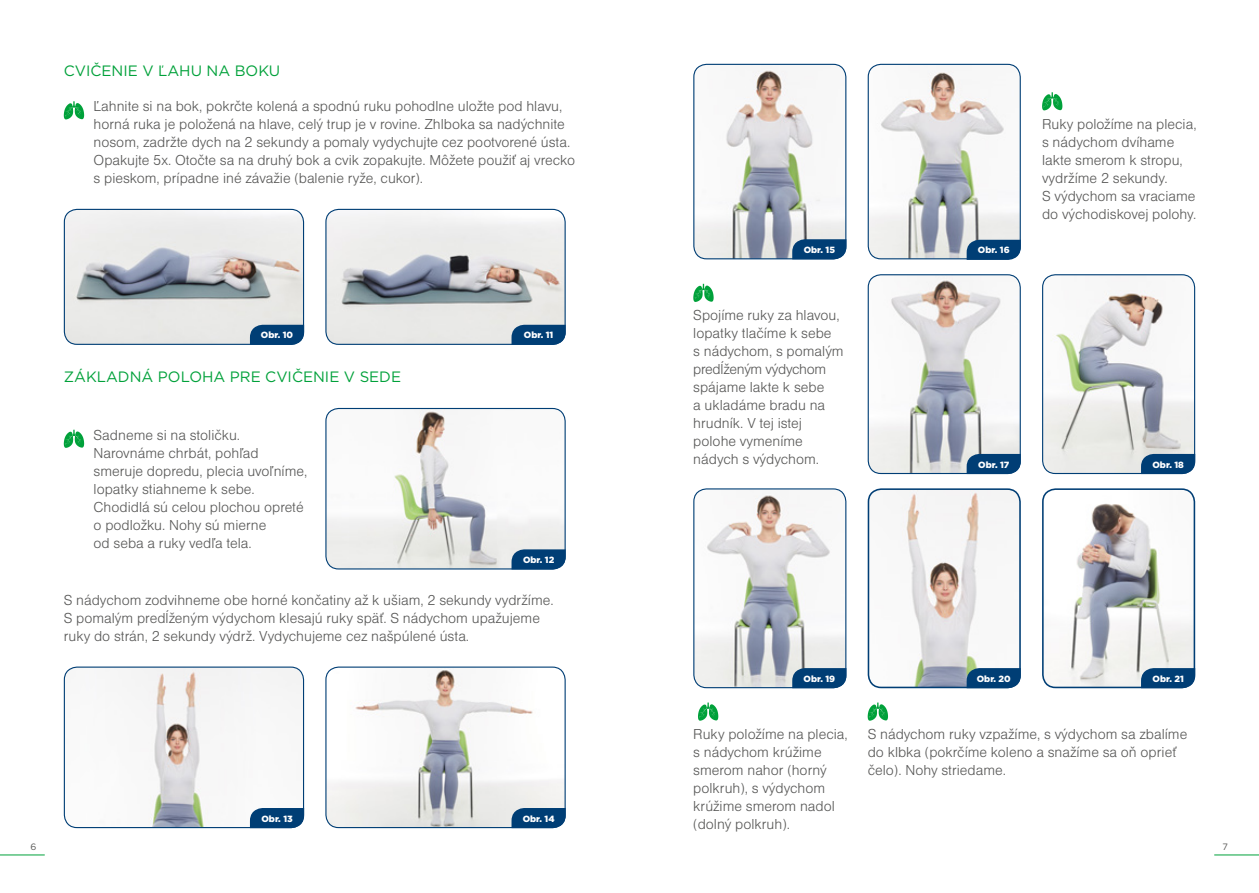
<style>
.page{position:relative;width:1259px;height:893px;background:#fff}
.page>*{position:absolute;margin:0;border:0;box-sizing:border-box;transform-origin:0 0}
.t1{font:15px/18px "Nimbus Sans DOT Ligh";color:#575756}
.t2{font:15px "Gotham";color:#00a13a}
.t3{font:9.15px "Gotham";color:#575756}
.t4{font:900 9px "Gotham";color:#fff}
</style>
<div class="page">
<svg style="left:0;top:854px;width:45px;height:2px"></svg>
<svg style="left:1214px;top:854px;width:45px;height:2px"></svg>
<img style="left:327px;top:668px;width:237px;height:159px">
<div style="left:325px;top:666px;width:241px;height:162px;border:1px solid #003e75;border-radius:13px"></div>
<img style="left:326px;top:408px;width:238px;height:161px">
<div style="left:325px;top:408px;width:241px;height:161px;border:1px solid #003e75;border-radius:13px"></div>
<img style="left:64px;top:668px;width:239px;height:160px">
<div style="left:64px;top:666px;width:240px;height:162px;border:1px solid #003e75;border-radius:13px"></div>
<img style="left:64px;top:209px;width:239px;height:135px">
<div style="left:64px;top:209px;width:240px;height:136px;border:1px solid #003e75;border-radius:13px"></div>
<img style="left:326px;top:209px;width:238px;height:135px">
<div style="left:325px;top:209px;width:241px;height:136px;border:1px solid #003e75;border-radius:13px"></div>
<svg style="left:250px;top:325px;width:54px;height:20px"></svg>
<svg style="left:511px;top:325px;width:55px;height:20px"></svg>
<svg style="left:511px;top:549px;width:55px;height:20px"></svg>
<svg style="left:250px;top:808px;width:54px;height:20px"></svg>
<svg style="left:511px;top:808px;width:55px;height:20px"></svg>
<img style="left:695px;top:489px;width:151px;height:199px">
<div style="left:693px;top:488px;width:153px;height:200px;border:1px solid #003e75;border-radius:13px"></div>
<svg style="left:792px;top:668px;width:54px;height:20px"></svg>
<img style="left:870px;top:489px;width:150px;height:198px">
<div style="left:867px;top:488px;width:153px;height:200px;border:2px solid #003e75;border-radius:13px"></div>
<svg style="left:966px;top:668px;width:54px;height:20px"></svg>
<img style="left:1043px;top:489px;width:151px;height:198px">
<div style="left:1042px;top:488px;width:153px;height:200px;border:2px solid #003e75;border-radius:13px"></div>
<svg style="left:1141px;top:668px;width:54px;height:20px"></svg>
<svg style="left:64px;top:101px;width:20px;height:18px"></svg>
<svg style="left:64px;top:430px;width:20px;height:18px"></svg>
<img style="left:869px;top:64px;width:151px;height:195px">
<div style="left:867px;top:64px;width:153px;height:195px;border:1px solid #003e75;border-radius:13px"></div>
<img style="left:694px;top:64px;width:152px;height:195px">
<div style="left:693px;top:64px;width:153px;height:195px;border:1px solid #003e75;border-radius:13px"></div>
<svg style="left:792px;top:239px;width:54px;height:20px"></svg>
<svg style="left:966px;top:240px;width:54px;height:20px"></svg>
<svg style="left:1042px;top:92px;width:20px;height:18px"></svg>
<img style="left:869px;top:275px;width:151px;height:198px">
<div style="left:867px;top:274px;width:153px;height:200px;border:1px solid #003e75;border-radius:13px"></div>
<img style="left:1042px;top:275px;width:152px;height:198px">
<div style="left:1042px;top:274px;width:153px;height:200px;border:1px solid #003e75;border-radius:13px"></div>
<svg style="left:966px;top:454px;width:54px;height:20px"></svg>
<svg style="left:1141px;top:454px;width:54px;height:20px"></svg>
<svg style="left:693px;top:284px;width:20px;height:18px"></svg>
<svg style="left:698px;top:702px;width:20px;height:19px"></svg>
<svg style="left:867px;top:702px;width:21px;height:19px"></svg>
<p class="t2" style="left:64px;top:62px;width:218px">CVIČENIE V ĽAHU NA BOKU</p>
<p class="t1" style="left:94px;top:97px;width:483px">Ľahnite si na bok, pokrčte kolená a spodnú ruku pohodlne uložte pod hlavu, horná ruka je položená na hlave, celý trup je v rovine. Zhlboka sa nadýchnite nosom, zadržte dych na 2 sekundy a pomaly vydychujte cez pootvorené ústa.<br>Opakujte 5x. Otočte sa na druhý bok a cvik zopakujte. Môžete použiť aj vrecko s pieskom, prípadne iné závažie (balenie ryže, cukor).</p>
<p class="t4" style="left:261px;top:330px;width:34px">Obr. 10</p>
<p class="t4" style="left:524px;top:330px;width:31px">Obr. 11</p>
<p class="t2" style="left:64px;top:369px;width:339px">ZÁKLADNÁ POLOHA PRE CVIČENIE V SEDE</p>
<p class="t1" style="left:94px;top:426px;width:215px">Sadneme si na stoličku.<br>Narovnáme chrbát, pohľad smeruje dopredu, plecia uvoľníme, lopatky stiahneme k sebe.<br>Chodidlá sú celou plochou opreté o podložku. Nohy sú mierne<br>od seba a ruky vedľa tela.</p>
<p class="t4" style="left:523px;top:555px;width:33px">Obr. 12</p>
<p class="t1" style="left:64px;top:591px;width:491px">S nádychom zodvihneme obe horné končatiny až k ušiam, 2 sekundy vydržíme.<br>S pomalým predĺženým výdychom klesajú ruky späť. S nádychom upažujeme ruky do strán, 2 sekundy výdrž. Vydychujeme cez našpúlené ústa.</p>
<p class="t4" style="left:261px;top:813px;width:33px">Obr. 13</p>
<p class="t4" style="left:523px;top:813px;width:33px">Obr. 14</p>
<p class="t4" style="left:803px;top:245px;width:33px">Obr. 15</p>
<p class="t4" style="left:978px;top:245px;width:33px">Obr. 16</p>
<p class="t1" style="left:1042px;top:115px;width:156px">Ruky položíme na plecia, s nádychom dvíhame lakte smerom k stropu, vydržíme 2 sekundy.<br>S výdychom sa vraciame do východiskovej polohy.</p>
<p class="t1" style="left:693px;top:306px;width:152px">Spojíme ruky za hlavou, lopatky tlačíme k sebe<br>s nádychom, s pomalým predĺženým výdychom spájame lakte k sebe<br>a ukladáme bradu na hrudník. V tej istej polohe vymeníme nádych s výdychom.</p>
<p class="t4" style="left:978px;top:459px;width:33px">Obr. 17</p>
<p class="t4" style="left:1152px;top:459px;width:33px">Obr. 18</p>
<p class="t4" style="left:803px;top:673px;width:33px">Obr. 19</p>
<p class="t4" style="left:976px;top:673px;width:36px">Obr. 20</p>
<p class="t4" style="left:1152px;top:673px;width:33px">Obr. 21</p>
<p class="t1" style="left:693px;top:725px;width:156px">Ruky položíme na plecia, s nádychom krúžime smerom nahor (horný polkruh), s výdychom krúžime smerom nadol (dolný polkruh).</p>
<p class="t1" style="left:867px;top:725px;width:321px">S nádychom ruky vzpažíme, s výdychom sa zbalíme do klbka (pokrčíme koleno a snažíme sa oň oprieť čelo). Nohy striedame.</p>
<p class="t3" style="left:31px;top:842px;width:7px">6</p>
<p class="t3" style="left:1222px;top:842px;width:7px">7</p>
</div>
